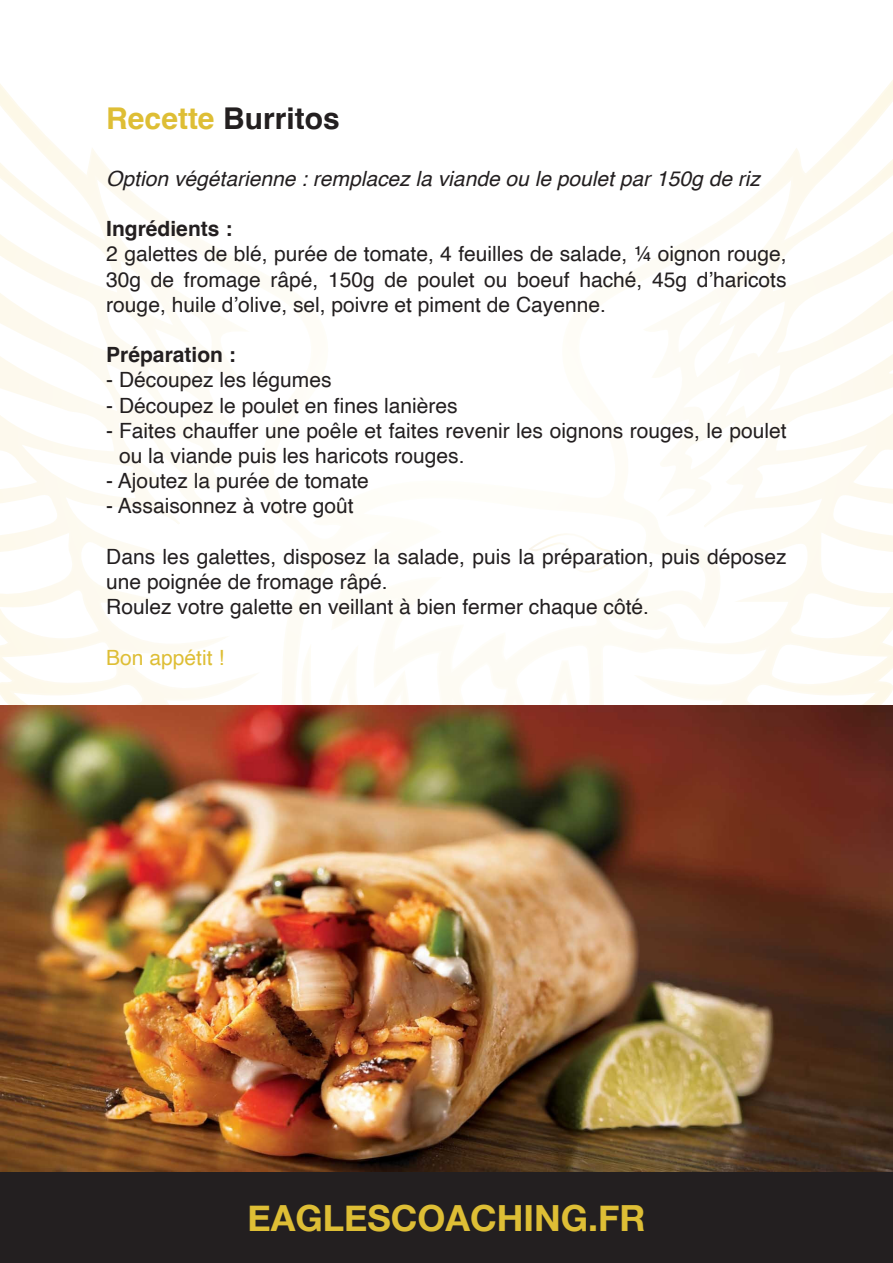
<style>
.page{position:relative;width:893px;height:1263px;background:#fff}
.page>*{position:absolute;margin:0;border:0;box-sizing:border-box;transform-origin:0 0}
.t1{font:700 36px "Helvetica Neue";color:#debe35}
.t2{font:700 30px "Helvetica";color:#231f20}
.t3{font:21px/25.2px "Helvetica";color:#231f20}
.t4{font:italic 21px "Helvetica";color:#231f20}
.t5{font:700 21px "Helvetica";color:#231f20}
.t6{font:21px "Helvetica";color:#debe35}
.s1{color:#debe35}
</style>
<div class="page">
<svg style="left:0;top:80px;width:893px;height:626px"></svg>
<svg style="left:528px;top:526px;width:96px;height:50px"></svg>
<div style="left:0;top:1171px;width:893px;height:92px;background:#231f20"></div>
<img style="left:0;top:706px;width:893px;height:465px">
<p class="t2" style="left:106px;top:100px;width:235px"><span class="s1">Recette</span> Burritos</p>
<p class="t4" style="left:106px;top:162px;width:655px">Option végétarienne : remplacez la viande ou le poulet par 150g de riz</p>
<p class="t5" style="left:106px;top:216px;width:128px">Ingrédients :</p>
<p class="t3" style="left:106px;top:242px;width:682px;text-align:justify">2 galettes de blé, purée de tomate, 4 feuilles de salade, ¼ oignon rouge, 30g de fromage râpé, 150g de poulet ou boeuf haché, 45g d’haricots rouge, huile d’olive, sel, poivre et piment de Cayenne.</p>
<p class="t5" style="left:106px;top:342px;width:131px">Préparation :</p>
<p class="t3" style="left:106px;top:368px;width:227px">- Découpez les légumes</p>
<p class="t3" style="left:106px;top:393px;width:353px">- Découpez le poulet en fines lanières</p>
<p class="t3" style="left:119px;top:418px;width:669px;text-indent:-13px">- Faites chauffer une poêle et faites revenir les oignons rouges, le poulet ou la viande puis les haricots rouges.</p>
<p class="t3" style="left:106px;top:469px;width:264px">- Ajoutez la purée de tomate</p>
<p class="t3" style="left:106px;top:494px;width:249px">- Assaisonnez à votre goût</p>
<p class="t3" style="left:106px;top:544px;width:682px">Dans les galettes, disposez la salade, puis la préparation, puis déposez une poignée de fromage râpé.</p>
<p class="t3" style="left:106px;top:595px;width:544px">Roulez votre galette en veillant à bien fermer chaque côté.</p>
<p class="t6" style="left:106px;top:641px;width:119px">Bon appétit !</p>
<h1 class="t1" style="left:247px;top:1190px;width:400px">EAGLESCOACHING.FR</h1>
</div>
